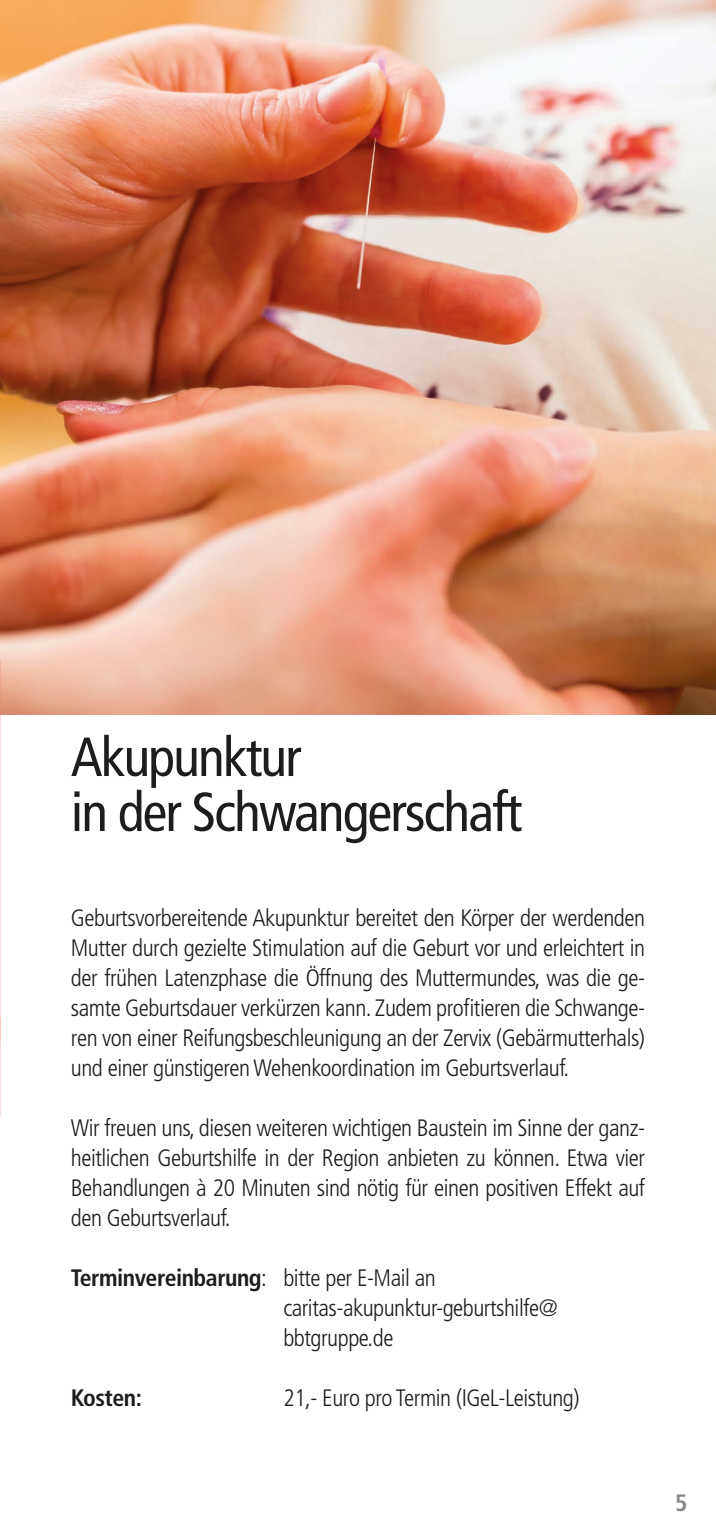
<style>
.page{position:relative;width:716px;height:1531px;background:#fff}
.page>*{position:absolute;margin:0;border:0;box-sizing:border-box;transform-origin:0 0}
.Kurse{font:condensed 55px/55px "Frutiger LT Pro";letter-spacing:-.03em;color:#1d1d1b}
._01_Blocksatz{font:300 condensed 23.75px/30px "Frutiger LT Pro";letter-spacing:-.02em;color:#1d1d1b;text-align:justify}
.frutiger_light_conde{font:300 condensed 23.75px/30px "Frutiger LT Pro";letter-spacing:-.02em;color:#1d1d1b}
.frutiger_light_conde-2{font:700 condensed 23.75px "Frutiger LT Pro";letter-spacing:-.02em;color:#1d1d1b}
.frutiger_condensed_9{font:700 condensed 23.75px "Frutiger LT Pro";color:#878787}
.s1{font-weight:700}
</style>
<div class="page">
<img style="left:0;top:0;width:716px;height:714px">
<img style="left:0;top:1041px;width:1px;height:490px">
<p class="Kurse" style="left:71px;top:730px;width:453px">Akupunktur<br>in der Schwangerschaft</p>
<p class="_01_Blocksatz" style="left:71px;top:903px;width:576px">Geburtsvorbereitende Akupunktur bereitet den Körper der werdenden Mutter durch gezielte Stimulation auf die Geburt vor und erleichtert in der frühen Latenzphase die Öffnung des Muttermundes, was die ge&shy;samte Geburtsdauer verkürzen kann. Zudem profitieren die Schwange&shy;ren von einer Reifungsbeschleunigung an der Zervix (Gebärmutterhals) und einer günstigeren Wehenkoordination im Geburtsverlauf.</p>
<p class="_01_Blocksatz" style="left:71px;top:1113px;width:576px">Wir freuen uns, diesen weiteren wichtigen Baustein im Sinne der ganz&shy;heitlichen Geburtshilfe in der Region anbieten zu können. Etwa vier Behandlungen à 20 Minuten sind nötig für einen positiven Effekt auf den Geburtsverlauf.</p>
<p class="frutiger_light_conde" style="left:283px;top:1263px;width:276px;text-indent:-213px"><span class="s1">Terminvereinbarung</span>: bitte per E-Mail an caritas-akupunktur-geburtshilfe@ bbtgruppe.de</p>
<p class="frutiger_light_conde-2" style="left:71px;top:1384px;width:73px">Kosten:</p>
<p class="frutiger_light_conde" style="left:283px;top:1383px;width:298px">21,- Euro pro Termin (IGeL-Leistung)</p>
<p class="frutiger_condensed_9" style="left:675px;top:1489px;width:14px">5</p>
</div>
